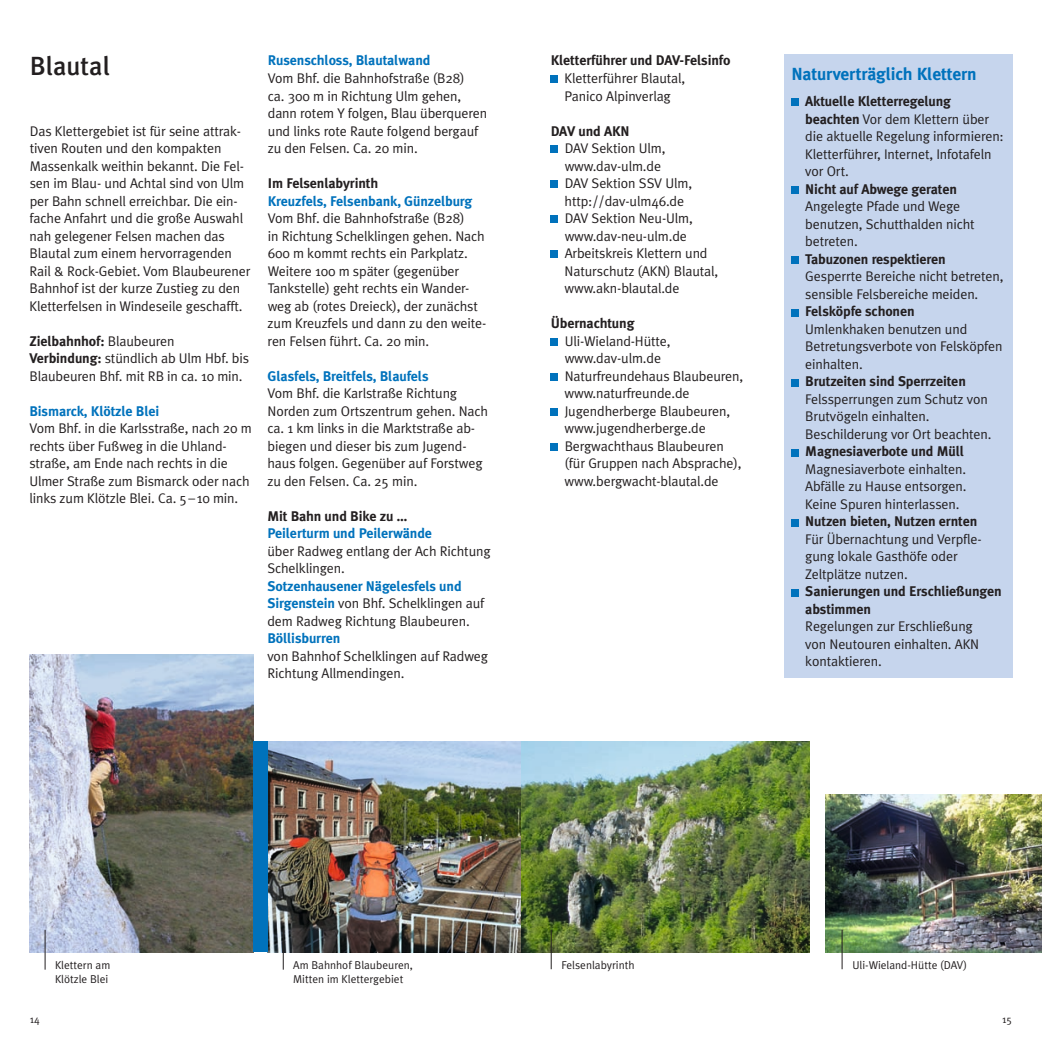
<style>
.page{position:relative;width:1042px;height:1042px;background:#fff}
.page>*{position:absolute;margin:0;border:0;box-sizing:border-box;transform-origin:0 0}
.t1{font:500 26.25px "Meta Plus";color:#231f20}
.t2{font:700 17.5px "Meta Plus";letter-spacing:-.01em;color:#0072bc}
.t3{font:14px/17.5px "Meta Plus Normal";letter-spacing:-.01em;color:#231f20}
.t4{font:700 14px/17.5px "Meta Plus";letter-spacing:-.01em;color:#231f20}
.t5{font:700 14px "Meta Plus";letter-spacing:-.01em;color:#0072bc}
.t6{font:11.38px/13.7px "Meta Plus Normal";color:#231f20}
.t7{font:10.5px "Meta Plus Normal";color:#231f20}
.s1{font-family:"Meta Plus Normal";font-weight:400}
.s2{font-family:"Meta Plus";font-weight:700}
.s3{font-family:"Meta Plus";font-weight:700;color:#0072bc}
</style>
<div class="page">
<img style="left:521px;top:742px;width:289px;height:210px">
<img style="left:825px;top:794px;width:217px;height:158px">
<img style="left:268px;top:742px;width:253px;height:210px">
<img style="left:30px;top:654px;width:223px;height:298px">
<hr style="left:283px;top:930px;width:1px;height:39px;background:#231f20">
<hr style="left:551px;top:930px;width:1px;height:39px;background:#231f20">
<hr style="left:841px;top:930px;width:1px;height:39px;background:#231f20">
<div style="left:253px;top:742px;width:15px;height:210px;background:#0072bc"></div>
<hr style="left:45px;top:930px;width:1px;height:39px;background:#231f20">
<div style="left:784px;top:55px;width:228px;height:623px;background:#c6d5ed"></div>
<div style="left:791px;top:99px;width:8px;height:7px;background:#0072bc"></div>
<div style="left:791px;top:186px;width:8px;height:8px;background:#0072bc"></div>
<div style="left:791px;top:256px;width:8px;height:8px;background:#0072bc"></div>
<div style="left:791px;top:309px;width:8px;height:7px;background:#0072bc"></div>
<div style="left:791px;top:379px;width:8px;height:7px;background:#0072bc"></div>
<div style="left:791px;top:449px;width:8px;height:7px;background:#0072bc"></div>
<div style="left:791px;top:519px;width:8px;height:7px;background:#0072bc"></div>
<div style="left:791px;top:589px;width:8px;height:7px;background:#0072bc"></div>
<div style="left:551px;top:76px;width:7px;height:7px;background:#0072bc"></div>
<div style="left:551px;top:146px;width:7px;height:7px;background:#0072bc"></div>
<div style="left:551px;top:181px;width:7px;height:7px;background:#0072bc"></div>
<div style="left:551px;top:216px;width:7px;height:7px;background:#0072bc"></div>
<div style="left:551px;top:251px;width:7px;height:7px;background:#0072bc"></div>
<div style="left:551px;top:338px;width:7px;height:7px;background:#0072bc"></div>
<div style="left:551px;top:373px;width:7px;height:7px;background:#0072bc"></div>
<div style="left:551px;top:408px;width:7px;height:7px;background:#0072bc"></div>
<div style="left:551px;top:443px;width:7px;height:7px;background:#0072bc"></div>
<h1 class="t1" style="left:30px;top:51px;width:82px">Blautal</h1>
<p class="t3" style="left:30px;top:122px;width:222px">Das Klettergebiet ist für seine attrak&shy;tiven Routen und den kompakten Massenkalk weithin bekannt. Die Fel&shy;sen im Blau- und Achtal sind von Ulm per Bahn schnell erreichbar. Die ein&shy;fache Anfahrt und die große Auswahl nah gelegener Felsen machen das Blautal zum einem hervorragenden Rail &amp; Rock-Gebiet. Vom Blaubeurener Bahnhof ist der kurze Zustieg zu den Kletterfelsen in Windeseile geschafft.</p>
<p class="t4" style="left:30px;top:332px;width:147px">Zielbahnhof: <span class="s1">Blaubeuren</span></p>
<p class="t3" style="left:30px;top:349px;width:221px"><span class="s2">Verbindung:</span> stündlich ab Ulm Hbf. bis<br>Blaubeuren Bhf. mit RB in ca. 10 min.</p>
<p class="t5" style="left:29px;top:403px;width:131px">Bismarck, Klötzle Blei</p>
<p class="t3" style="left:29px;top:419px;width:224px">Vom Bhf. in die Karlsstraße, nach 20 m rechts über Fußweg in die Uhland&shy;straße, am Ende nach rechts in die Ulmer Straße zum Bismarck oder nach links zum Klötzle Blei. Ca. 5–10 min.</p>
<p class="t5" style="left:268px;top:53px;width:164px">Rusenschloss, Blautalwand</p>
<p class="t3" style="left:268px;top:69px;width:221px">Vom Bhf. die Bahnhofstraße (B28)<br>ca. 300 m in Richtung Ulm gehen, dann rotem Y folgen, Blau überqueren und links rote Raute folgend bergauf zu den Felsen. Ca. 20 min.</p>
<p class="t4" style="left:268px;top:174px;width:112px">Im Felsenlabyrinth</p>
<p class="t5" style="left:268px;top:193px;width:206px">Kreuzfels, Felsenbank, Günzelburg</p>
<p class="t3" style="left:268px;top:209px;width:220px">Vom Bhf. die Bahnhofstraße (B28)<br>in Richtung Schelklingen gehen. Nach 600 m kommt rechts ein Parkplatz.<br>Weitere 100 m später (gegenüber Tankstelle) geht rechts ein Wander&shy;weg ab (rotes Dreieck), der zunächst zum Kreuzfels und dann zu den weite&shy;ren Felsen führt. Ca. 20 min.</p>
<p class="t5" style="left:268px;top:368px;width:163px">Glasfels, Breitfels, Blaufels</p>
<p class="t3" style="left:267px;top:384px;width:222px">Vom Bhf. die Karlstraße Richtung Norden zum Ortszentrum gehen. Nach ca. 1 km links in die Marktstraße ab&shy;biegen und dieser bis zum Jugend&shy;haus folgen. Gegenüber auf Forstweg zu den Felsen. Ca. 25 min.</p>
<p class="t4" style="left:267px;top:507px;width:141px">Mit Bahn und Bike zu …</p>
<p class="t5" style="left:267px;top:525px;width:166px">Peilerturm und Peilerwände</p>
<p class="t3" style="left:267px;top:542px;width:225px">über Radweg entlang der Ach Richtung<br>Schelklingen.</p>
<p class="t5" style="left:267px;top:578px;width:196px">Sotzenhausener Nägelesfels und</p>
<p class="t3" style="left:267px;top:594px;width:218px"><span class="s3">Sirgenstein</span> von Bhf. Schelklingen auf dem Radweg Richtung Blaubeuren.</p>
<p class="t5" style="left:267px;top:630px;width:74px">Böllisburren</p>
<p class="t3" style="left:267px;top:647px;width:222px">von Bahnhof Schelklingen auf Radweg<br>Richtung Allmendingen.</p>
<p class="t4" style="left:551px;top:52px;width:181px">Kletterführer und DAV-Felsinfo</p>
<p class="t3" style="left:565px;top:69px;width:122px">Kletterführer Blautal,<br>Panico Alpinverlag</p>
<p class="t4" style="left:551px;top:122px;width:80px">DAV und AKN</p>
<p class="t3" style="left:564px;top:139px;width:155px">DAV Sektion Ulm, www.dav-ulm.de<br>DAV Sektion SSV Ulm, http://dav-ulm46.de<br>DAV Sektion Neu-Ulm, www.dav-neu-ulm.de<br>Arbeitskreis Klettern und<br>Naturschutz (AKN) Blautal, www.akn-blautal.de</p>
<p class="t4" style="left:551px;top:314px;width:85px">Übernachtung</p>
<p class="t3" style="left:564px;top:332px;width:180px">Uli-Wieland-Hütte, www.dav-ulm.de<br>Naturfreundehaus Blaubeuren, www.naturfreunde.de<br>Jugendherberge Blaubeuren, www.jugendherberge.de<br>Bergwachthaus Blaubeuren (für Gruppen nach Absprache), www.bergwacht-blautal.de</p>
<p class="t2" style="left:791px;top:64px;width:187px">Naturverträglich Klettern</p>
<p class="t4" style="left:805px;top:93px;width:147px">Aktuelle Kletterregelung</p>
<p class="t3" style="left:805px;top:110px;width:200px"><span class="s2">beachten</span> Vor dem Klettern über die aktuelle Regelung informieren:<br>Kletterführer, Internet, Infotafeln vor Ort.</p>
<p class="t4" style="left:805px;top:180px;width:153px">Nicht auf Abwege geraten</p>
<p class="t3" style="left:805px;top:197px;width:171px">Angelegte Pfade und Wege benutzen, Schutthalden nicht betreten.</p>
<p class="t4" style="left:805px;top:250px;width:142px">Tabuzonen respektieren</p>
<p class="t3" style="left:805px;top:267px;width:200px">Gesperrte Bereiche nicht betreten, sensible Felsbereiche meiden.</p>
<p class="t4" style="left:805px;top:303px;width:111px">Felsköpfe schonen</p>
<p class="t3" style="left:805px;top:320px;width:199px">Umlenkhaken benutzen und<br>Betretungsverbote von Felsköpfen einhalten.</p>
<p class="t4" style="left:805px;top:373px;width:162px">Brutzeiten sind Sperrzeiten</p>
<p class="t3" style="left:805px;top:390px;width:188px">Felssperrungen zum Schutz von<br>Brutvögeln einhalten.<br>Beschilderung vor Ort beachten.</p>
<p class="t4" style="left:805px;top:443px;width:160px">Magnesiaverbote und Müll</p>
<p class="t3" style="left:805px;top:460px;width:163px;text-align:justify">Magnesiaverbote einhalten.<br>Abfälle zu Hause entsorgen.<br>Keine Spuren hinterlassen.</p>
<p class="t4" style="left:805px;top:513px;width:173px">Nutzen bieten, Nutzen ernten</p>
<p class="t3" style="left:805px;top:530px;width:178px">Für Übernachtung und Verpfle&shy;gung lokale Gasthöfe oder<br>Zeltplätze nutzen.</p>
<p class="t4" style="left:805px;top:583px;width:198px">Sanierungen und Erschließungen abstimmen</p>
<p class="t3" style="left:805px;top:617px;width:175px">Regelungen zur Erschließung von Neutouren einhalten. AKN kontaktieren.</p>
<p class="t7" style="left:30px;top:1013px;width:11px">14</p>
<p class="t6" style="left:55px;top:958px;width:57px">Klettern am<br>Klötzle Blei</p>
<p class="t6" style="left:293px;top:958px;width:121px">Am Bahnhof Blaubeuren,<br>Mitten im Klettergebiet</p>
<p class="t6" style="left:561px;top:958px;width:74px">Felsenlabyrinth</p>
<p class="t6" style="left:852px;top:958px;width:116px">Uli-Wieland-Hütte (DAV)</p>
<p class="t7" style="left:1002px;top:1013px;width:11px">15</p>
</div>
